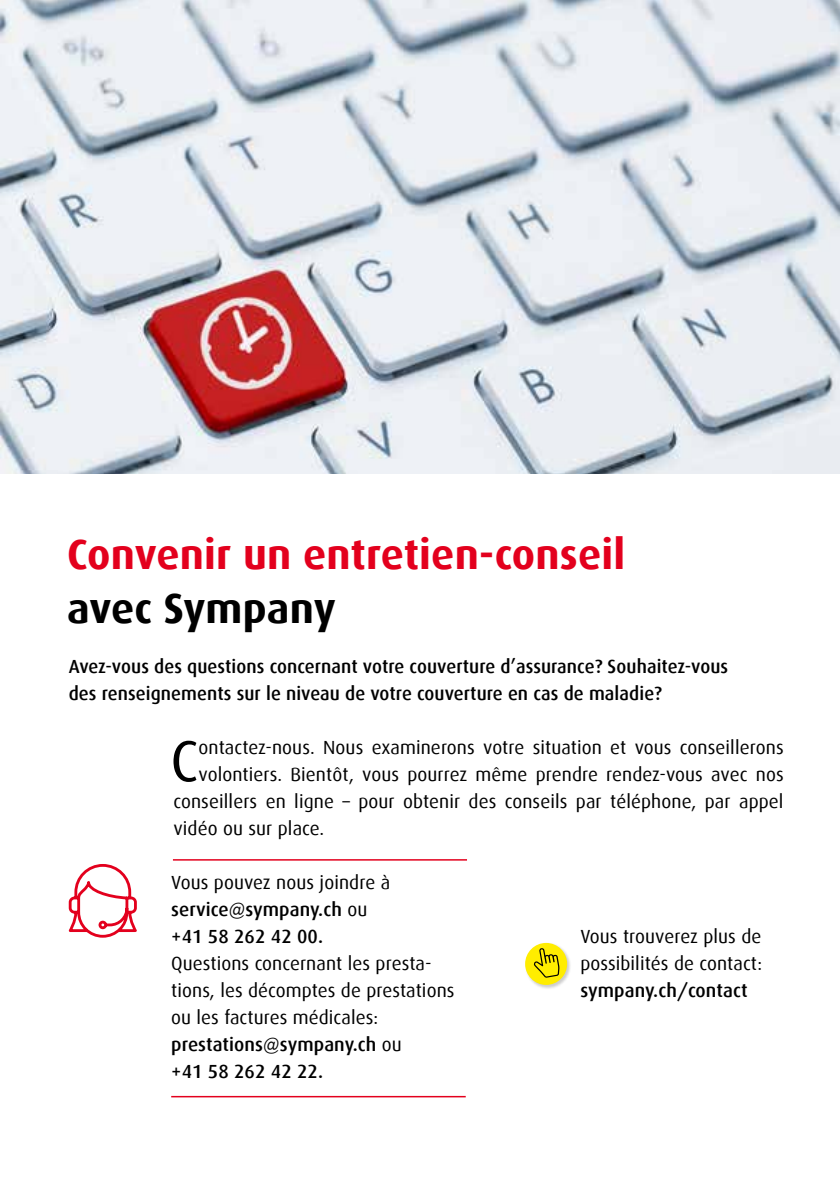
<style>
.page{position:relative;width:840px;height:1191px;background:#fff}
.page>*{position:absolute;margin:0;border:0;box-sizing:border-box;transform-origin:0 0}
.t1{font:58.2px "Dax";color:#000}
.t2{font:700 42px "Dax";letter-spacing:.005em;color:#e3001d}
.t3{font:700 42px "Dax";letter-spacing:.005em;color:#000}
.t4{font:19px/27px "Dax";letter-spacing:.005em;color:#000}
.t5{font:500 19px/27px "Dax";letter-spacing:.005em;color:#000}
.s1{font-weight:400}
.s2{font-weight:500}
</style>
<div class="page">
<img style="left:0;top:0;width:839px;height:473px">
<div style="left:524px;top:942px;width:47px;height:47px;background:#000;opacity:.2"></div>
<div style="left:525px;top:943px;width:42px;height:42px;background:#ffed00;border-radius:50%"></div>
<svg style="left:533px;top:948px;width:26px;height:29px"></svg>
<hr style="left:171px;top:1096px;width:294px;height:1px;background:#e3001d">
<hr style="left:173px;top:859px;width:294px;height:1px;background:#e3001d">
<svg style="left:68px;top:864px;width:69px;height:74px"></svg>
<h2 class="t2" style="left:67px;top:531px;width:559px">Convenir un entretien-conseil</h2>
<h2 class="t3" style="left:67px;top:585px;width:270px">avec Sympany</h2>
<p class="t5" style="left:69px;top:653px;width:660px">Avez-vous des questions concernant votre couverture d’assurance? Souhaitez-vous des renseignements sur le niveau de votre couverture en cas de maladie?</p>
<h1 class="t1" style="left:170px;top:729px;width:29px">C</h1>
<p class="t4" style="left:198px;top:734px;width:586px">ontactez-nous. Nous examinerons votre situation et vous conseillerons</p>
<p class="t4" style="left:198px;top:761px;width:586px">volontiers. Bientôt, vous pourrez même prendre rendez-vous avec nos</p>
<p class="t4" style="left:173px;top:788px;width:611px">conseillers en ligne – pour obtenir des conseils par téléphone, par appel</p>
<p class="t4" style="left:173px;top:815px;width:152px">vidéo ou sur place.</p>
<p class="t5" style="left:171px;top:869px;width:220px"><span class="s1">Vous pouvez nous joindre à </span>service@sympany.ch <span class="s1">ou </span>+41 58 262 42 00.</p>
<p class="t4" style="left:171px;top:950px;width:285px">Questions concernant les presta&shy;tions, les décomptes de prestations ou les factures médicales: <span class="s2">prestations@sympany.ch</span> ou<br><span class="s2">+41 58 262 42 22.</span></p>
<p class="t4" style="left:580px;top:923px;width:183px">Vous trouverez plus de possibilités de contact:</p>
<p class="t5" style="left:580px;top:977px;width:169px">sympany.ch/contact</p>
</div>
